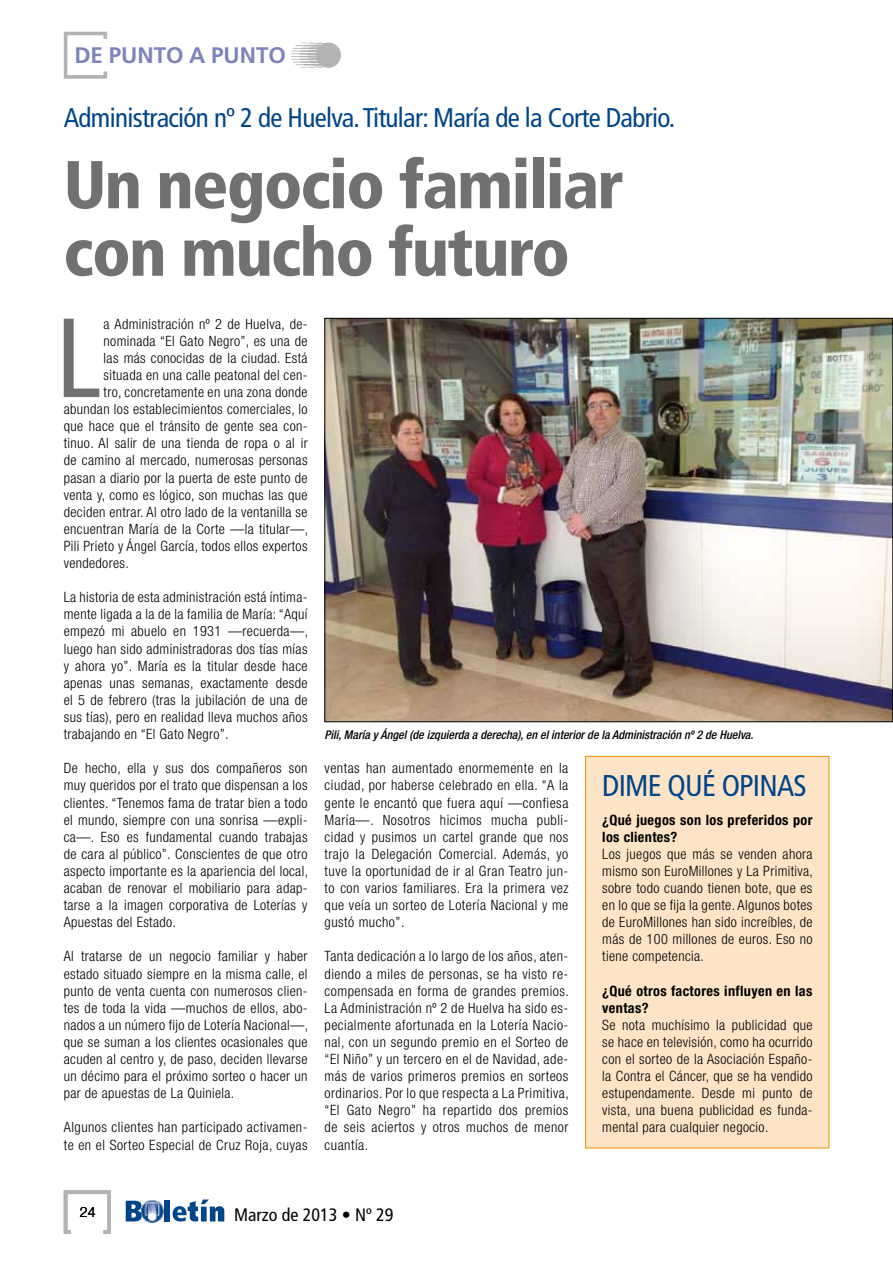
<style>
.page{position:relative;width:893px;height:1263px;background:#fff}
.page>*{position:absolute;margin:0;border:0;box-sizing:border-box;transform-origin:0 0}
.t1{font:condensed 112.2px "Frutiger LT Std";color:#707172}
.t2{font:900 condensed 67.5px/67.5px "Frutiger LT Std";letter-spacing:-.025em;color:#707172}
.t3{font:condensed 30px "Frutiger LT Std";letter-spacing:-.025em;color:#004489}
.t4{font:condensed 27px "Frutiger LT Std";letter-spacing:-.025em;color:#004489}
.t5{font:700 22.5px "Frutiger LT Std";color:#7c84bb}
.t6{font:condensed 18px "Frutiger LT Std";color:#000}
.t7{font:300 condensed 14.25px/17.1px "Helvetica Neue LT Std";letter-spacing:.025em;color:#000;text-align:justify}
.t8{font:700 condensed 14.25px/17.1px "Helvetica Neue LT Std";letter-spacing:.025em;color:#000}
.t9{font:300 14.25px "Helvetica Neue LT Std";color:#000}
.t10{font:italic 500 condensed 12px "Helvetica Neue LT Std";color:#000}
</style>
<div class="page">
<svg style="left:64px;top:32px;width:43px;height:47px"></svg>
<svg style="left:291px;top:43px;width:42px;height:25px"></svg>
<div style="left:316px;top:43px;width:25px;height:25px;background:#b1b3b4;border-radius:50%"></div>
<svg style="left:126px;top:1201px;width:15px;height:20px"></svg>
<div style="left:164px;top:1200px;width:6px;height:21px;background:#004489"></div>
<svg style="left:173px;top:1199px;width:51px;height:22px"></svg>
<img style="left:141px;top:1199px;width:23px;height:24px">
<svg style="left:64px;top:1190px;width:47px;height:44px"></svg>
<img style="left:327px;top:320px;width:564px;height:400px">
<div style="left:585px;top:756px;width:244px;height:392px;background:#fde4c6;border:1px solid #f18e00"></div>
<h3 class="t5" style="left:74px;top:42px;width:211px">DE PUNTO A PUNTO</h3>
<h3 class="t4" style="left:64px;top:101px;width:613px">Administración nº 2 de Huelva. Titular: María de la Corte Dabrio.</h3>
<h2 class="t2" style="left:64px;top:151px;width:561px">Un negocio familiar con mucho futuro</h2>
<h1 class="t1" style="left:55px;top:293px;width:47px">L</h1>
<p class="t7" style="left:104px;top:315px;width:205px">a Administración nº 2 de Huelva, de-</p>
<p class="t7" style="left:104px;top:332px;width:205px">nominada “El Gato Negro”, es una de</p>
<p class="t7" style="left:104px;top:349px;width:205px">las más conocidas de la ciudad. Está</p>
<p class="t7" style="left:104px;top:366px;width:205px">situada en una calle peatonal del cen-</p>
<p class="t7" style="left:104px;top:383px;width:205px">tro, concretamente en una zona donde</p>
<p class="t7" style="left:64px;top:400px;width:245px">abundan los establecimientos comerciales, lo</p>
<p class="t7" style="left:64px;top:417px;width:245px">que hace que el tránsito de gente sea con-</p>
<p class="t7" style="left:64px;top:435px;width:245px">tinuo. Al salir de una tienda de ropa o al ir</p>
<p class="t7" style="left:64px;top:452px;width:245px">de camino al mercado, numerosas personas</p>
<p class="t7" style="left:64px;top:469px;width:245px">pasan a diario por la puerta de este punto de</p>
<p class="t7" style="left:64px;top:486px;width:245px">venta y, como es lógico, son muchas las que</p>
<p class="t7" style="left:64px;top:503px;width:245px">deciden entrar. Al otro lado de la ventanilla se</p>
<p class="t7" style="left:64px;top:520px;width:246px">encuentran María de la Corte —la titular—,</p>
<p class="t7" style="left:64px;top:537px;width:245px">Pili Prieto y Ángel García, todos ellos expertos</p>
<p class="t7" style="left:64px;top:554px;width:67px">vendedores.</p>
<p class="t7" style="left:64px;top:588px;width:246px">La historia de esta administración está íntima&shy;mente ligada a la de la familia de María: “Aquí empezó mi abuelo en 1931 —recuerda—, luego han sido administradoras dos tías mías y ahora yo”. María es la titular desde hace apenas unas semanas, exactamente desde el 5 de febrero (tras la jubilación de una de sus tías), pero en realidad lleva muchos años trabajando en “El Gato Negro”.</p>
<p class="t7" style="left:64px;top:759px;width:246px">De hecho, ella y sus dos compañeros son muy queridos por el trato que dispensan a los clientes. “Tenemos fama de tratar bien a todo el mundo, siempre con una sonrisa —expli&shy;ca—. Eso es fundamental cuando trabajas de cara al público”. Conscientes de que otro aspecto importante es la apariencia del local, acaban de renovar el mobiliario para adap&shy;tarse a la imagen corporativa de Loterías y Apuestas del Estado.</p>
<p class="t7" style="left:64px;top:948px;width:246px">Al tratarse de un negocio familiar y haber estado situado siempre en la misma calle, el punto de venta cuenta con numerosos clien&shy;tes de toda la vida —muchos de ellos, abo&shy;nados a un número fijo de Lotería Nacional—, que se suman a los clientes ocasionales que acuden al centro y, de paso, deciden llevarse un décimo para el próximo sorteo o hacer un par de apuestas de La Quiniela.</p>
<p class="t7" style="left:64px;top:1119px;width:245px">Algunos clientes han participado activamen&shy;te en el Sorteo Especial de Cruz Roja, cuyas</p>
<p class="t10" style="left:325px;top:728px;width:430px">Pili, María y Ángel (de izquierda a derecha), en el interior de la Administración nº 2 de Huelva.</p>
<p class="t7" style="left:325px;top:759px;width:245px">ventas han aumentado enormemente en la ciudad, por haberse celebrado en ella. “A la gente le encantó que fuera aquí —confiesa María—. Nosotros hicimos mucha publi&shy;cidad y pusimos un cartel grande que nos trajo la Delegación Comercial. Además, yo tuve la oportunidad de ir al Gran Teatro jun&shy;to con varios familiares. Era la primera vez que veía un sorteo de Lotería Nacional y me gustó mucho”.</p>
<p class="t7" style="left:325px;top:948px;width:246px">Tanta dedicación a lo largo de los años, aten&shy;diendo a miles de personas, se ha visto re&shy;compensada en forma de grandes premios.<br>La Administración nº 2 de Huelva ha sido es&shy;pecialmente afortunada en la Lotería Nacio&shy;nal, con un segundo premio en el Sorteo de “El Niño” y un tercero en el de Navidad, ade&shy;más de varios primeros premios en sorteos ordinarios. Por lo que respecta a La Primitiva, “El Gato Negro” ha repartido dos premios de seis aciertos y otros muchos de menor cuantía.</p>
<h3 class="t3" style="left:602px;top:768px;width:206px">DIME QUÉ OPINAS</h3>
<p class="t8" style="left:602px;top:811px;width:212px">¿Qué juegos son los preferidos por los clientes?</p>
<p class="t7" style="left:602px;top:845px;width:212px">Los juegos que más se venden ahora mismo son EuroMillones y La Primitiva, sobre todo cuando tienen bote, que es en lo que se fija la gente. Algunos botes de EuroMillones han sido increíbles, de más de 100 millones de euros. Eso no tiene competencia.</p>
<p class="t8" style="left:602px;top:982px;width:212px">¿Qué otros factores influyen en las ventas?</p>
<p class="t7" style="left:602px;top:1016px;width:212px">Se nota muchísimo la publicidad que se hace en televisión, como ha ocurrido con el sorteo de la Asociación Españo&shy;la Contra el Cáncer, que se ha vendido estupendamente. Desde mi punto de vista, una buena publicidad es funda&shy;mental para cualquier negocio.</p>
<p class="t9" style="left:80px;top:1203px;width:17px">24</p>
<p class="t6" style="left:234px;top:1204px;width:161px">Marzo de 2013 • Nº 29</p>
</div>
